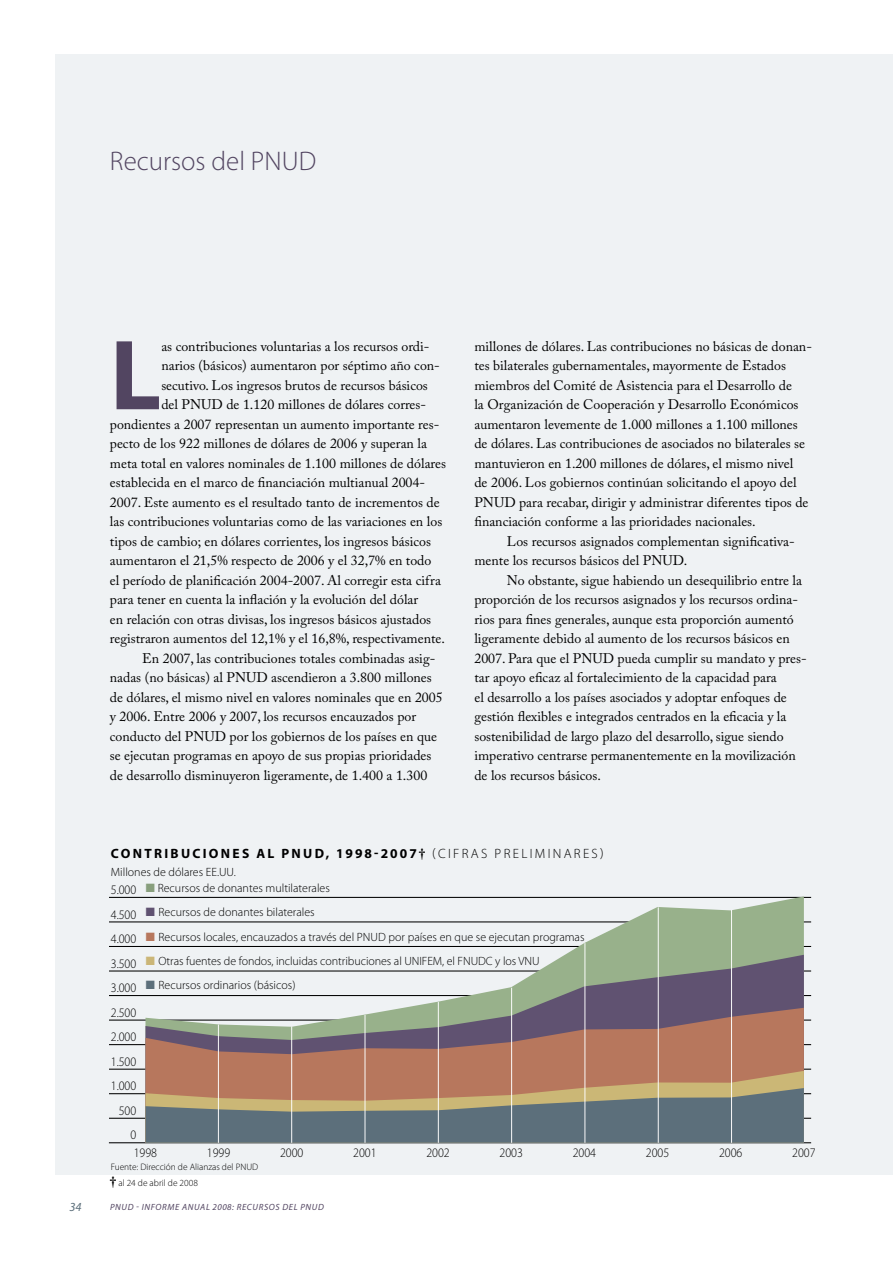
<style>
.page{position:relative;width:893px;height:1263px;background:#fff}
.page>*{position:absolute;margin:0;border:0;box-sizing:border-box;transform-origin:0 0}
.t1{font:700 100.65px "Myriad Pro";color:#524561}
.t2{font:300 27px "Myriad Pro";color:#524561}
.t3{font:13.8px/19.5px "Adobe Caslon Pro";color:#000}
.t4{font:700 13.5px "Myriad Pro";letter-spacing:.17em;color:#000}
.t5{font:700 13.5px "Myriad Pro";letter-spacing:.15em;color:#000}
.t6{font:300 13.5px "Myriad Pro";color:#000}
.t7{font:300 13.05px "Myriad Pro";color:#000;scale:.92 1}
.t8{font:italic 12.3px "Myriad Pro";color:#5c6f7b}
.t9{font:300 12px "Myriad Pro";color:#000}
.t10{font:300 9.3px "Myriad Pro";color:#000}
.t11{font:italic 9px "Myriad Pro";letter-spacing:.07em;color:#524561}
.s1{font-family:"Adobe Caslon Pro";font-size:13.2px}
.s2{font-weight:300}
.s3{color:#889f7d}
.s4{color:#605271}
.s5{color:#b7775d}
.s6{color:#cbb677}
.s7{color:#5c6f7b}
.s8{font-family:"Adobe Caslon Pro";font-weight:700;font-size:13.2px}
</style>
<div class="page">
<div style="left:56px;top:54px;width:837px;height:1121px;background:#eff2f4"></div>
<hr style="left:109px;top:1142px;width:702px;height:1px;background:#000">
<hr style="left:109px;top:1118px;width:702px;height:1px;background:#000">
<hr style="left:109px;top:1093px;width:702px;height:1px;background:#000">
<hr style="left:109px;top:1069px;width:702px;height:1px;background:#000">
<hr style="left:109px;top:1044px;width:702px;height:1px;background:#000">
<hr style="left:109px;top:1020px;width:702px;height:1px;background:#000">
<hr style="left:109px;top:995px;width:702px;height:1px;background:#000">
<hr style="left:109px;top:971px;width:702px;height:1px;background:#000">
<hr style="left:109px;top:946px;width:702px;height:1px;background:#000">
<hr style="left:109px;top:922px;width:702px;height:1px;background:#000">
<hr style="left:109px;top:897px;width:702px;height:1px;background:#000">
<hr style="left:109px;top:879px;width:702px;height:1px;background:#000">
<svg style="left:145px;top:896px;width:659px;height:59px"></svg>
<svg style="left:145px;top:955px;width:659px;height:53px"></svg>
<svg style="left:145px;top:1008px;width:659px;height:63px;background:#9f7d73"></svg>
<svg style="left:145px;top:1071px;width:659px;height:17px;background:#b97f60"></svg>
<svg style="left:145px;top:1088px;width:659px;height:55px;background:#7c7e77"></svg>
<hr style="left:218px;top:1024px;width:1px;height:119px;background:#fff">
<hr style="left:291px;top:1026px;width:1px;height:117px;background:#fff">
<hr style="left:365px;top:1015px;width:1px;height:128px;background:#fff">
<hr style="left:438px;top:1002px;width:1px;height:141px;background:#fff">
<hr style="left:511px;top:988px;width:1px;height:155px;background:#fff">
<hr style="left:584px;top:943px;width:1px;height:200px;background:#fff">
<hr style="left:658px;top:907px;width:1px;height:236px;background:#fff">
<hr style="left:731px;top:910px;width:1px;height:233px;background:#fff">
<h2 class="t2" style="left:110px;top:145px;width:208px">Recursos del PNUD</h2>
<h1 class="t1" style="left:110px;top:310px;width:44px">L</h1>
<p class="t3" style="left:161px;top:336px;width:270px">as contribuciones voluntarias a los recursos ordi-</p>
<p class="t3" style="left:161px;top:356px;width:280px">narios (básicos) aumentaron por séptimo año con-</p>
<p class="t3" style="left:161px;top:375px;width:268px">secutivo. Los ingresos brutos de recursos básicos</p>
<p class="t3" style="left:161px;top:395px;width:266px">del PNUD de 1.120 millones de dólares corres-</p>
<p class="t3" style="left:110px;top:414px;width:331px">pondientes a 2007 representan un aumento importante res-</p>
<p class="t3" style="left:110px;top:434px;width:319px">pecto de los 922 millones de dólares de 2006 y superan la</p>
<p class="t3" style="left:110px;top:453px;width:338px">meta total en valores nominales de 1.100 millones de dólares</p>
<p class="t3" style="left:110px;top:473px;width:317px">establecida en el marco de financiación multianual 2004-</p>
<p class="t3" style="left:110px;top:492px;width:331px">2007. Este aumento es el resultado tanto de incrementos de</p>
<p class="t3" style="left:110px;top:512px;width:334px">las contribuciones voluntarias como de las variaciones en los</p>
<p class="t3" style="left:110px;top:531px;width:323px">tipos de cambio; en dólares corrientes, los ingresos básicos</p>
<p class="t3" style="left:110px;top:551px;width:323px">aumentaron el 21,5% respecto de 2006 y el 32,7% en todo</p>
<p class="t3" style="left:110px;top:570px;width:333px">el período de planificación 2004-2007. Al corregir esta cifra</p>
<p class="t3" style="left:110px;top:590px;width:310px">para tener en cuenta la inflación y la evolución del dólar</p>
<p class="t3" style="left:110px;top:609px;width:323px">en relación con otras divisas, los ingresos básicos ajustados</p>
<p class="t3" style="left:110px;top:629px;width:336px">registraron aumentos del 12,1% y el 16,8%, respectivamente.</p>
<p class="t3" style="left:142px;top:648px;width:294px">En 2007, las contribuciones totales combinadas asig-</p>
<p class="t3" style="left:110px;top:668px;width:323px">nadas (no básicas) al PNUD ascendieron a 3.800 millones</p>
<p class="t3" style="left:110px;top:687px;width:334px">de dólares, el mismo nivel en valores nominales que en 2005</p>
<p class="t3" style="left:110px;top:707px;width:308px">y 2006. Entre 2006 y 2007, los recursos encauzados por</p>
<p class="t3" style="left:110px;top:726px;width:329px">conducto del PNUD por los gobiernos de los países en que</p>
<p class="t3" style="left:110px;top:746px;width:323px">se ejecutan programas en apoyo de sus propias prioridades</p>
<p class="t3" style="left:110px;top:765px;width:319px">de desarrollo disminuyeron ligeramente, de 1.400 a 1.300</p>
<p class="t3" style="left:474px;top:336px;width:339px">millones de dólares. Las contribuciones no básicas de donan&shy;tes bilaterales gubernamentales, mayormente de Estados miembros del Comité de Asistencia para el Desarrollo de<br>la Organización de Cooperación y Desarrollo Económicos aumentaron levemente de 1.000 millones a 1.100 millones de dólares. Las contribuciones de asociados no bilaterales se mantuvieron en 1.200 millones de dólares, el mismo nivel<br>de 2006. Los gobiernos continúan solicitando el apoyo del PNUD para recabar, dirigir y administrar diferentes tipos de financiación conforme a las prioridades nacionales.</p>
<p class="t3" style="left:474px;top:531px;width:322px;text-indent:32px">Los recursos asignados complementan significativa&shy;mente los recursos básicos del PNUD.</p>
<p class="t3" style="left:474px;top:570px;width:334px;text-indent:32px">No obstante, sigue habiendo un desequilibrio entre la proporción de los recursos asignados y los recursos ordina&shy;rios para fines generales, aunque esta proporción aumentó ligeramente debido al aumento de los recursos básicos en 2007. Para que el PNUD pueda cumplir su mandato y pres&shy;tar apoyo eficaz al fortalecimiento de la capacidad para<br>el desarrollo a los países asociados y adoptar enfoques de gestión flexibles e integrados centrados en la eficacia y la sostenibilidad de largo plazo del desarrollo, sigue siendo imperativo centrarse permanentemente en la movilización de los recursos básicos.</p>
<p class="t4" style="left:111px;top:844px;width:182px">CONTRIBUC IONES AL PNU</p>
<p class="t5" style="left:315px;top:844px;width:133px">D, 1998-2007<span class="s1">†</span> <span class="s2">(cifras</span></p>
<p class="t6" style="left:495px;top:845px;width:10px">preliminares</p>
<p class="t6" style="left:600px;top:845px;width:5px">)</p>
<p class="t9" style="left:111px;top:864px;width:127px">Millones de dólares EE.UU.</p>
<p class="t7" style="left:111px;top:857px;width:29px">5.500</p>
<p class="t7" style="left:111px;top:882px;width:29px">5.000</p>
<p class="t7" style="left:111px;top:906px;width:29px">4.500</p>
<p class="t7" style="left:111px;top:931px;width:29px">4.000</p>
<p class="t7" style="left:111px;top:955px;width:29px">3.500</p>
<p class="t7" style="left:111px;top:980px;width:29px">3.000</p>
<p class="t7" style="left:111px;top:1004px;width:29px">2.500</p>
<p class="t7" style="left:111px;top:1029px;width:29px">2.000</p>
<p class="t7" style="left:111px;top:1053px;width:29px">1.500</p>
<p class="t7" style="left:111px;top:1078px;width:29px">1.000</p>
<p class="t7" style="left:119px;top:1103px;width:21px">500</p>
<p class="t7" style="left:130px;top:1127px;width:8px">0</p>
<p class="t9" style="left:146px;top:881px;width:185px"><span class="s3">■</span> Recursos de donantes multilaterales</p>
<p class="t9" style="left:146px;top:905px;width:170px"><span class="s4">■</span> Recursos de donantes bilaterales</p>
<p class="t9" style="left:146px;top:929px;width:440px"><span class="s5">■</span> Recursos locales, encauzados a través del PNUD por países en que se ejecutan programas</p>
<p class="t9" style="left:146px;top:953px;width:395px"><span class="s6">■</span> Otras fuentes de fondos, incluidas contribuciones al UNIFEM, el FNUDC y los VNU</p>
<p class="t9" style="left:146px;top:978px;width:151px"><span class="s7">■</span> Recursos ordinarios (básicos)</p>
<p class="t7" style="left:134px;top:1145px;width:27px">1998</p>
<p class="t7" style="left:207px;top:1145px;width:27px">1999</p>
<p class="t7" style="left:280px;top:1145px;width:27px">2000</p>
<p class="t7" style="left:353px;top:1145px;width:27px">2001</p>
<p class="t7" style="left:426px;top:1145px;width:27px">2002</p>
<p class="t7" style="left:500px;top:1145px;width:27px">2003</p>
<p class="t7" style="left:573px;top:1145px;width:27px">2004</p>
<p class="t7" style="left:646px;top:1145px;width:27px">2005</p>
<p class="t7" style="left:719px;top:1145px;width:27px">2006</p>
<p class="t7" style="left:792px;top:1145px;width:27px">2007</p>
<p class="t10" style="left:111px;top:1162px;width:149px">Fuente: Dirección de Alianzas del PNUD</p>
<p class="t10" style="left:110px;top:1178px;width:89px"><span class="s8">†</span> al 24 de abril de 2008</p>
<p class="t8" style="left:69px;top:1199px;width:14px">34</p>
<p class="t11" style="left:110px;top:1201px;width:85px">PNUD - INFORME ANUA</p>
<p class="t11" style="left:206px;top:1201px;width:119px">L 2008: RECURSOS DEL PNUD</p>
</div>
